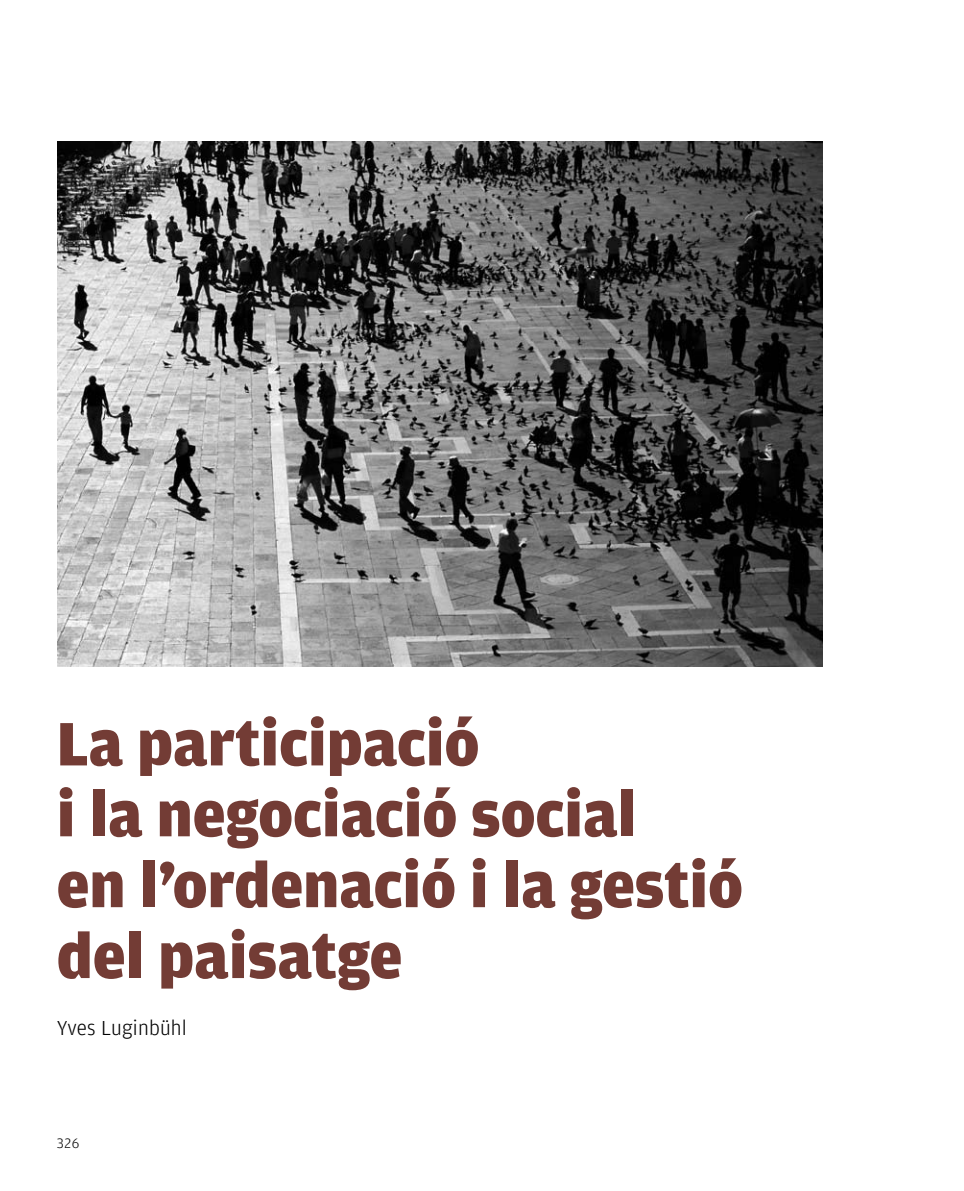
<style>
.page{position:relative;width:964px;height:1191px;background:#fff}
.page>*{position:absolute;margin:0;border:0;box-sizing:border-box;transform-origin:0 0}
.t1{font:900 65px/70.8px "Amplitude";color:#733c35}
.t2{font:300 21.6px "Amplitude";letter-spacing:.01em;color:#000}
.t3{font:300 14.4px "Amplitude";color:#000}
</style>
<div class="page">
<img style="left:57px;top:142px;width:765px;height:524px">
<p class="t1" style="left:57px;top:709px;width:688px">La participació<br>i la negociació social<br>en l’ordenació i la gestió del paisatge</p>
<p class="t2" style="left:57px;top:1015px;width:132px">Yves Luginbühl</p>
<p class="t3" style="left:57px;top:1135px;width:24px">326</p>
</div>
